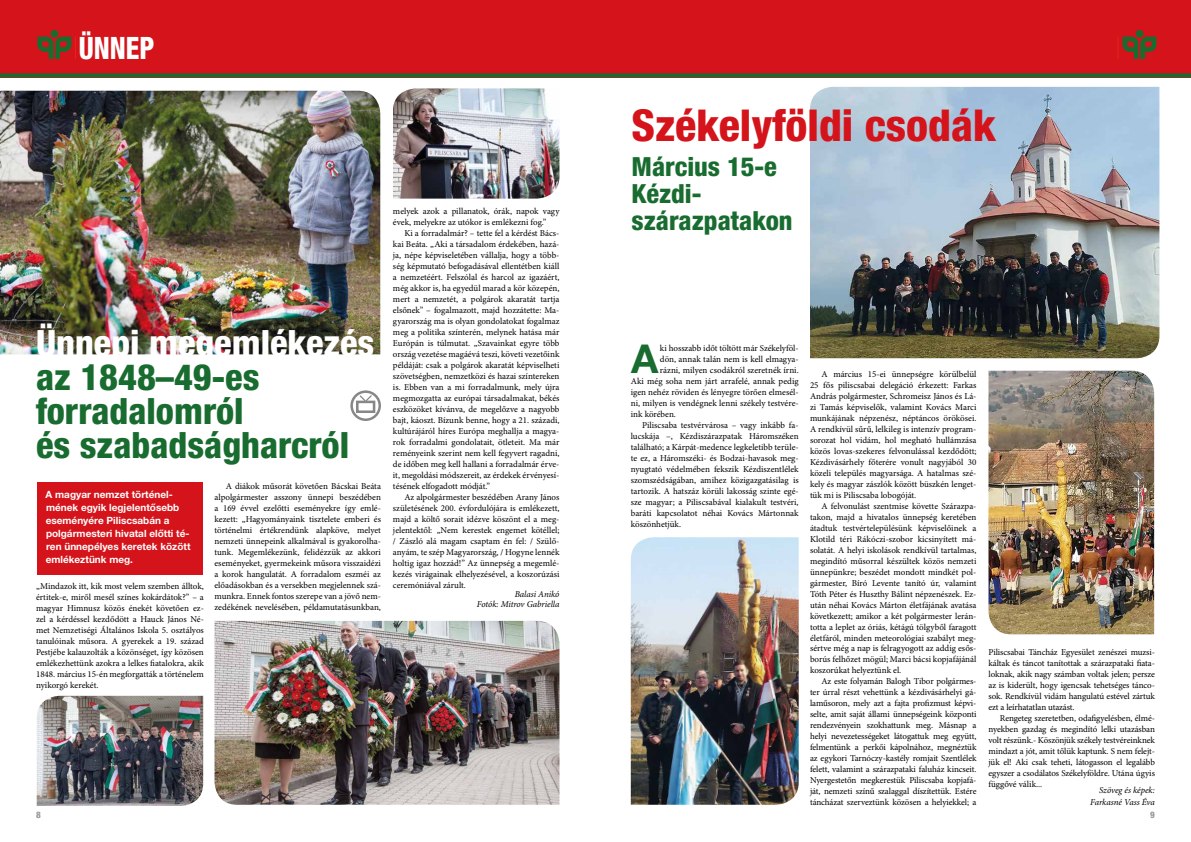
<style>
.page{position:relative;width:1191px;height:842px;background:#fff}
.page>*{position:absolute;margin:0;border:0;box-sizing:border-box;transform-origin:0 0}
.t1{font:800 condensed 44px "Helvetica Neue LT Pro";color:#d5131a}
.t2{font:700 39.8px "Helvetica Neue LT Pro";color:#196c2f}
.t3{font:800 condensed 36.3px/34px "Helvetica Neue LT Pro";color:#196c2f}
.t4{font:800 condensed 36.3px "Helvetica Neue LT Pro";color:#fff}
.t5{font:800 condensed 30.9px "Helvetica Neue LT Pro";color:#fff;scale:.88 1}
.t6{font:800 condensed 26.4px/27px "Helvetica Neue LT Pro";color:#196c2f}
.t7{font:700 10px/13px "Helvetica Neue LT Pro";color:#fff}
.t8{font:9px/11px "Minion Pro";letter-spacing:-.005em;color:#000;text-align:justify}
.t9{font:italic 9px/9.7px "Minion Pro";letter-spacing:-.01em;color:#000;text-align:right}
.t10{font:800 condensed 9px "Helvetica Neue LT Pro";color:#98989b}
</style>
<div class="page">
<div style="left:0;top:0;width:1191px;height:77px;background:#d5131a"></div>
<div style="left:1135px;top:30px;width:8px;height:8px;background:#196c2f;border-radius:50%"></div>
<div style="left:51px;top:30px;width:7px;height:8px;background:#196c2f;border-radius:50%"></div>
<svg style="left:37px;top:36px;width:39px;height:23px"></svg>
<svg style="left:1122px;top:37px;width:34px;height:22px"></svg>
<svg style="left:0;top:73px;width:1191px;height:4px;background:#2d622c"></svg>
<img style="left:0;top:91px;width:380px;height:263px">
<div style="left:37px;top:482px;width:165px;height:92px;background:#d5131a"></div>
<img style="left:393px;top:88px;width:166px;height:111px">
<img style="left:37px;top:696px;width:166px;height:110px">
<img style="left:214px;top:621px;width:345px;height:184px">
<svg style="left:352px;top:392px;width:28px;height:28px"></svg>
<div style="left:350px;top:390px;width:31px;height:31px;border:2px solid #878787;border-radius:50%"></div>
<div style="left:356px;top:401px;width:19px;height:12px;border:3px solid #878787"></div>
<svg style="left:358px;top:394px;width:15px;height:9px"></svg>
<img style="left:810px;top:87px;width:349px;height:271px">
<img style="left:988px;top:371px;width:166px;height:263px">
<img style="left:631px;top:537px;width:167px;height:268px">
<h3 class="t5" style="left:79px;top:29px;width:88px">ÜNNEP</h3>
<h3 class="t4" style="left:36px;top:321px;width:340px">Ünnepi megemlékezés</h3>
<h3 class="t3" style="left:36px;top:360px;width:315px">az 1848–49-es forradalomról<br>és szabadságharcról</h3>
<p class="t7" style="left:46px;top:487px;width:146px">A magyar nemzet történel&shy;mének egyik legjelentősebb eseményére Piliscsabán a polgármesteri hivatal előtti té&shy;ren ünnepélyes keretek között emlékeztünk meg.</p>
<p class="t8" style="left:36px;top:581px;width:169px">„Mindazok itt, kik most velem szemben álltok, értitek-e, miről mesél színes kokárdátok?” – a magyar Himnusz közös énekét követően ez&shy;zel a kérdéssel kezdődött a Hauck János Né&shy;met Nemzetiségi Általános Iskola 5. osztályos tanulóinak műsora. A gyerekek a 19. század Pestjébe kalauzolták a közönséget, így közösen emlékezhettünk azokra a lelkes fiatalokra, akik 1848. március 15-én megforgatták a történelem nyikorgó kerekét.</p>
<p class="t8" style="left:214px;top:480px;width:168px;text-indent:11px">A diákok műsorát követően Bácskai Beáta alpolgármester asszony ünnepi beszédében a 169 évvel ezelőtti eseményekre így emlé&shy;kezett: „Hagyományaink tisztelete emberi és történelmi értékrendünk alapköve, melyet nemzeti ünnepeink alkalmával is gyakorolha&shy;tunk. Megemlékezünk, felidézzük az akkori eseményeket, gyermekeink műsora visszaidézi a korok hangulatát. A forradalom eszméi az előadásokban és a versekben megjelennek szá&shy;munkra. Ennek fontos szerepe van a jövő nem&shy;zedékének nevelésében, példamutatásunkban,</p>
<p class="t8" style="left:393px;top:205px;width:168px">melyek azok a pillanatok, órák, napok vagy évek, melyekre az utókor is emlékezni fog.”</p>
<p class="t8" style="left:393px;top:227px;width:168px;text-indent:11px">Ki a forradalmár? – tette fel a kérdést Bács&shy;kai Beáta. „Aki a társadalom érdekében, hazá&shy;ja, népe képviseletében vállalja, hogy a több&shy;ség képmutató befogadásával ellentétben kiáll a nemzetéért. Felszólal és harcol az igazáért, még akkor is, ha egyedül marad a kör közepén, mert a nemzetét, a polgárok akaratát tartja elsőnek” – fogalmazott, majd hozzátette: Ma&shy;gyarország ma is olyan gondolatokat fogalmaz meg a politika színterén, melynek hatása már Európán is túlmutat. „Szavainkat egyre több ország vezetése magáévá teszi, követi vezetőink példáját: csak a polgárok akaratát képviselheti szövetségben, nemzetközi és hazai színtereken is. Ebben van a mi forradalmunk, mely újra megmozgatta az európai társadalmakat, békés eszközöket kívánva, de megelőzve a nagyobb bajt, káoszt. Bízunk benne, hogy a 21. századi, kultúrájáról híres Európa meghallja a magya&shy;rok forradalmi gondolatait, ötleteit. Ma már reményeink szerint nem kell fegyvert ragadni, de időben meg kell hallani a forradalmár érve&shy;it, megoldási módszereit, az érdekek érvényesí&shy;tésének elfogadott módját.”</p>
<p class="t8" style="left:393px;top:491px;width:168px;text-indent:11px">Az alpolgármester beszédében Arany János születésének 200. évfordulójára is emlékezett, majd a költő sorait idézve köszönt el a meg&shy;jelentektől: „Nem kerestek engemet kötéllel; / Zászló alá magam csaptam én fel: / Szülő&shy;anyám, te szép Magyarország, / Hogyne lennék holtig igaz hozzád!” Az ünnepség a megemlé&shy;kezés virágainak elhelyezésével, a koszorúzási ceremóniával zárult.</p>
<p class="t9" style="left:477px;top:589px;width:84px">Balasi Anikó<br>Fotók: Mitrov Gabriella</p>
<p class="t10" style="left:36px;top:810px;width:6px">8</p>
<h1 class="t1" style="left:631px;top:98px;width:366px">Székelyföldi csodák</h1>
<h3 class="t6" style="left:631px;top:153px;width:163px">Március 15-e<br>Kézdi&shy;szárazpatakon</h3>
<h2 class="t2" style="left:631px;top:334px;width:29px">A</h2>
<p class="t8" style="left:660px;top:342px;width:140px">ki hosszabb időt töltött már Székelyföl-</p>
<p class="t8" style="left:660px;top:353px;width:140px">dön, annak talán nem is kell elmagya-</p>
<p class="t8" style="left:660px;top:364px;width:140px">rázni, milyen csodákról szeretnék írni.</p>
<p class="t8" style="left:631px;top:375px;width:169px">Aki még soha nem járt arrafelé, annak pedig</p>
<p class="t8" style="left:631px;top:386px;width:169px">igen nehéz röviden és lényegre törően elmesél-</p>
<p class="t8" style="left:631px;top:397px;width:169px">ni, milyen is vendégnek lenni székely testvére-</p>
<p class="t8" style="left:631px;top:408px;width:47px">ink körében.</p>
<p class="t8" style="left:642px;top:419px;width:158px">Piliscsaba testvérvárosa – vagy inkább fa-</p>
<p class="t8" style="left:631px;top:430px;width:169px">lucskája –, Kézdiszárazpatak Háromszéken</p>
<p class="t8" style="left:631px;top:441px;width:169px">található; a Kárpát-medence legkeletibb terüle-</p>
<p class="t8" style="left:631px;top:452px;width:169px">te ez, a Háromszéki- és Bodzai-havasok meg-</p>
<p class="t8" style="left:631px;top:463px;width:169px">nyugtató védelmében fekszik Kézdiszentlélek</p>
<p class="t8" style="left:631px;top:474px;width:169px">szomszédságában, amihez közigazgatásilag is</p>
<p class="t8" style="left:631px;top:485px;width:169px">tartozik. A hatszáz körüli lakosság szinte egé-</p>
<p class="t8" style="left:631px;top:496px;width:169px">sze magyar; a Piliscsabával kialakult testvéri,</p>
<p class="t8" style="left:631px;top:507px;width:169px">baráti kapcsolatot néhai Kovács Mártonnak</p>
<p class="t8" style="left:631px;top:518px;width:52px">köszönhetjük.</p>
<p class="t8" style="left:810px;top:368px;width:168px;text-indent:11px">A március 15-ei ünnepségre körülbelül 25 fős piliscsabai delegáció érkezett: Farkas András polgármester, Schromeisz János és Lá&shy;zi Tamás képviselők, valamint Kovács Marci munkájának népzenész, néptáncos örökösei.<br>A rendkívül sűrű, lelkileg is intenzív program&shy;sorozat hol vidám, hol megható hullámzása közös lovas-szekeres felvonulással kezdődött; Kézdivásárhely főterére vonult nagyjából 30 közeli település magyarsága. A hatalmas szé&shy;kely és magyar zászlók között büszkén lenget&shy;tük mi is Piliscsaba lobogóját.</p>
<p class="t8" style="left:810px;top:500px;width:168px;text-indent:11px">A felvonulást szentmise követte Szárazpa&shy;takon, majd a hivatalos ünnepség keretében átadtuk testvértelepülésünk képviselőinek a Klotild téri Rákóczi-szobor kicsinyített má&shy;solatát. A helyi iskolások rendkívül tartalmas, megindító műsorral készültek közös nemzeti ünnepünkre; beszédet mondott mindkét pol&shy;gármester, Bíró Levente tanító úr, valamint Tóth Péter és Huszthy Bálint népzenészek. Ez&shy;után néhai Kovács Márton életfájának avatása következett; amikor a két polgármester lerán&shy;totta a leplet az óriás, kétágú tölgyből faragott életfáról, minden meteorológiai szabályt meg&shy;sértve még a nap is felragyogott az addig esős&shy;borús felhőzet mögül; Marci bácsi kopjafájánál koszorúkat helyeztünk el.</p>
<p class="t8" style="left:810px;top:676px;width:168px;text-indent:11px">Az este folyamán Balogh Tibor polgármes&shy;ter úrral részt vehettünk a kézdivásárhelyi gá&shy;laműsoron, mely azt a fajta profizmust képvi&shy;selte, amit saját állami ünnepségeink központi rendezvényein szokhattunk meg. Másnap a helyi nevezetességeket látogattuk meg együtt, felmentünk a perkői kápolnához, megnéztük az egykori Tarnóczy-kastély romjait Szentlélek felett, valamint a szárazpataki faluház kincseit.<br>Nyergestetőn megkerestük Piliscsaba kopjafá&shy;ját, nemzeti színű szalaggal díszítettük. Estére táncházat szerveztünk közösen a helyiekkel; a</p>
<p class="t8" style="left:988px;top:647px;width:168px">Piliscsabai Táncház Egyesület zenészei muzsi&shy;káltak és táncot tanítottak a szárazpataki fiata&shy;loknak, akik nagy számban voltak jelen; persze az is kiderült, hogy igencsak tehetséges tánco&shy;sok. Rendkívül vidám hangulatú estével zártuk ezt a leírhatatlan utazást.</p>
<p class="t8" style="left:988px;top:713px;width:168px;text-indent:11px">Rengeteg szeretetben, odafigyelésben, élmé&shy;nyekben gazdag és megindító lelki utazásban volt részünk.- Köszönjük székely testvéreinknek mindazt a jót, amit tőlük kaptunk. S nem felejt&shy;jük el! Aki csak teheti, látogasson el legalább egyszer a csodálatos Székelyföldre. Utána úgyis függővé válik...</p>
<p class="t9" style="left:1090px;top:785px;width:66px;line-height:12px">Szöveg és képek:<br>Farkasné Vass Éva</p>
<p class="t10" style="left:1150px;top:810px;width:6px">9</p>
</div>
